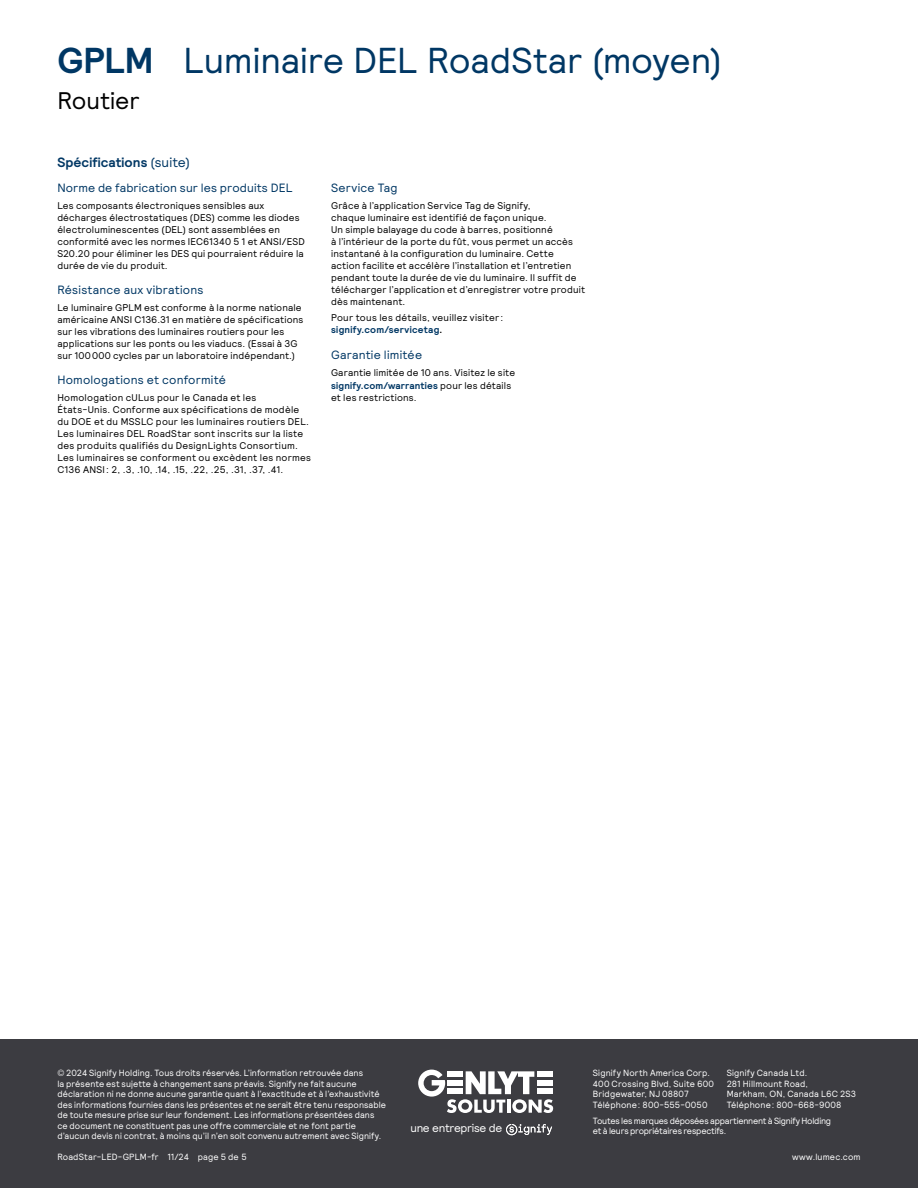
<style>
.page{position:relative;width:918px;height:1188px;background:#fff}
.page>*{position:absolute;margin:0;border:0;box-sizing:border-box;transform-origin:0 0}
.t1{font:36px "Signify Relative";color:#003764}
.t2{font:24px "Signify Relative";color:#000}
.t3{font:700 13.5px "Signify Relative";letter-spacing:.01em;color:#003764}
.t4{font:12px "Signify Relative";letter-spacing:.015em;color:#003764}
.t5{font:11.55px "Signify Relative";letter-spacing:-.03em;color:#fff}
.t6{font:9.75px/12px "Signify Relative";letter-spacing:.015em;color:#000}
.t7{font:9px/10.5px "Signify Relative";letter-spacing:.01em;color:#fff}
.t8{font:9px/10.5px "Signify Relative";letter-spacing:-.02em;color:#fff}
.s1{font-weight:700}
.s2{font-weight:400}
.s3{font-weight:700;color:#003764}
</style>
<div class="page">
<div style="left:0;top:1040px;width:918px;height:148px;background:#3c3c41"></div>
<svg style="left:418px;top:1070px;width:135px;height:43px"></svg>
<svg style="left:506px;top:1124px;width:46px;height:11px"></svg>
<h1 class="t1" style="left:57px;top:37px;width:666px"><span class="s1">GPLM</span> Luminaire DEL RoadStar (moyen)</h1>
<h2 class="t2" style="left:57px;top:85px;width:84px">Routier</h2>
<h3 class="t3" style="left:57px;top:153px;width:134px">Spécifications <span class="s2">(suite)</span></h3>
<p class="t4" style="left:57px;top:180px;width:237px">Norme de fabrication sur les produits DEL</p>
<p class="t6" style="left:57px;top:199px;width:249px">Les composants électroniques sensibles aux décharges électrostatiques (DES) comme les diodes électroluminescentes (DEL) sont assemblées en conformité avec les normes IEC61340 5 1 et ANSI/ESD S20.20 pour éliminer les DES qui pourraient réduire la durée de vie du produit.</p>
<p class="t4" style="left:57px;top:282px;width:148px">Résistance aux vibrations</p>
<p class="t6" style="left:57px;top:301px;width:248px">Le luminaire GPLM est conforme à la norme nationale américaine ANSI C136.31 en matière de spécifications sur les vibrations des luminaires routiers pour les applications sur les ponts ou les viaducs. (Essai à 3G sur 100000 cycles par un laboratoire indépendant.)</p>
<p class="t4" style="left:57px;top:372px;width:170px">Homologations et conformité</p>
<p class="t6" style="left:57px;top:391px;width:255px">Homologation cULus pour le Canada et les États-Unis. Conforme aux spécifications de modèle du DOE et du MSSLC pour les luminaires routiers DEL.<br>Les luminaires DEL RoadStar sont inscrits sur la liste des produits qualifiés du DesignLights Consortium.<br>Les luminaires se conforment ou excèdent les normes C136 ANSI: 2, .3, .10, .14, .15, .22, .25, .31, .37, .41.</p>
<p class="t4" style="left:331px;top:180px;width:68px">Service Tag</p>
<p class="t6" style="left:331px;top:199px;width:256px">Grâce à l’application Service Tag de Signify,<br>chaque luminaire est identifié de façon unique.<br>Un simple balayage du code à barres, positionné<br>à l’intérieur de la porte du fût, vous permet un accès instantané à la configuration du luminaire. Cette action facilite et accélère l’installation et l’entretien pendant toute la durée de vie du luminaire. Il suffit de télécharger l’application et d’enregistrer votre produit dès maintenant.</p>
<p class="t6" style="left:331px;top:311px;width:174px">Pour tous les détails, veuillez visiter: <span class="s3">signify.com/servicetag</span><span class="s1">.</span></p>
<p class="t4" style="left:331px;top:347px;width:93px">Garantie limitée</p>
<p class="t6" style="left:331px;top:366px;width:186px;line-height:12.8px">Garantie limitée de 10 ans. Visitez le site <span class="s3">signify.com/warranties</span> pour les détails et les restrictions.</p>
<p class="t7" style="left:57px;top:1068px;width:330px">© 2024 Signify Holding. Tous droits réservés. L’information retrouvée dans<br>la présente est sujette à changement sans préavis. Signify ne fait aucune déclaration ni ne donne aucune garantie quant à l’exactitude et à l’exhaustivité des informations fournies dans les présentes et ne serait être tenu responsable de toute mesure prise sur leur fondement. Les informations présentées dans ce document ne constituent pas une offre commerciale et ne font partie d’aucun devis ni contrat, à moins qu’il n’en soit convenu autrement avec Signify.</p>
<p class="t7" style="left:57px;top:1151px;width:191px">RoadStar-LED-GPLM-fr 11/24 page 5 de 5</p>
<p class="t5" style="left:411px;top:1121px;width:93px">une entreprise de</p>
<p class="t7" style="left:593px;top:1068px;width:123px">Signify North America Corp.<br>400 Crossing Blvd, Suite 600<br>Bridgewater, NJ 08807<br>Téléphone: 800-555-0050</p>
<p class="t7" style="left:727px;top:1068px;width:131px">Signify Canada Ltd.<br>281 Hillmount Road,<br>Markham, ON, Canada L6C 2S3<br>Téléphone: 800-668-9008</p>
<p class="t8" style="left:593px;top:1115px;width:240px">Toutes les marques déposées appartiennent à Signify Holding et à leurs propriétaires respectifs.</p>
<p class="t7" style="left:792px;top:1151px;width:70px">www.lumec.com</p>
</div>
